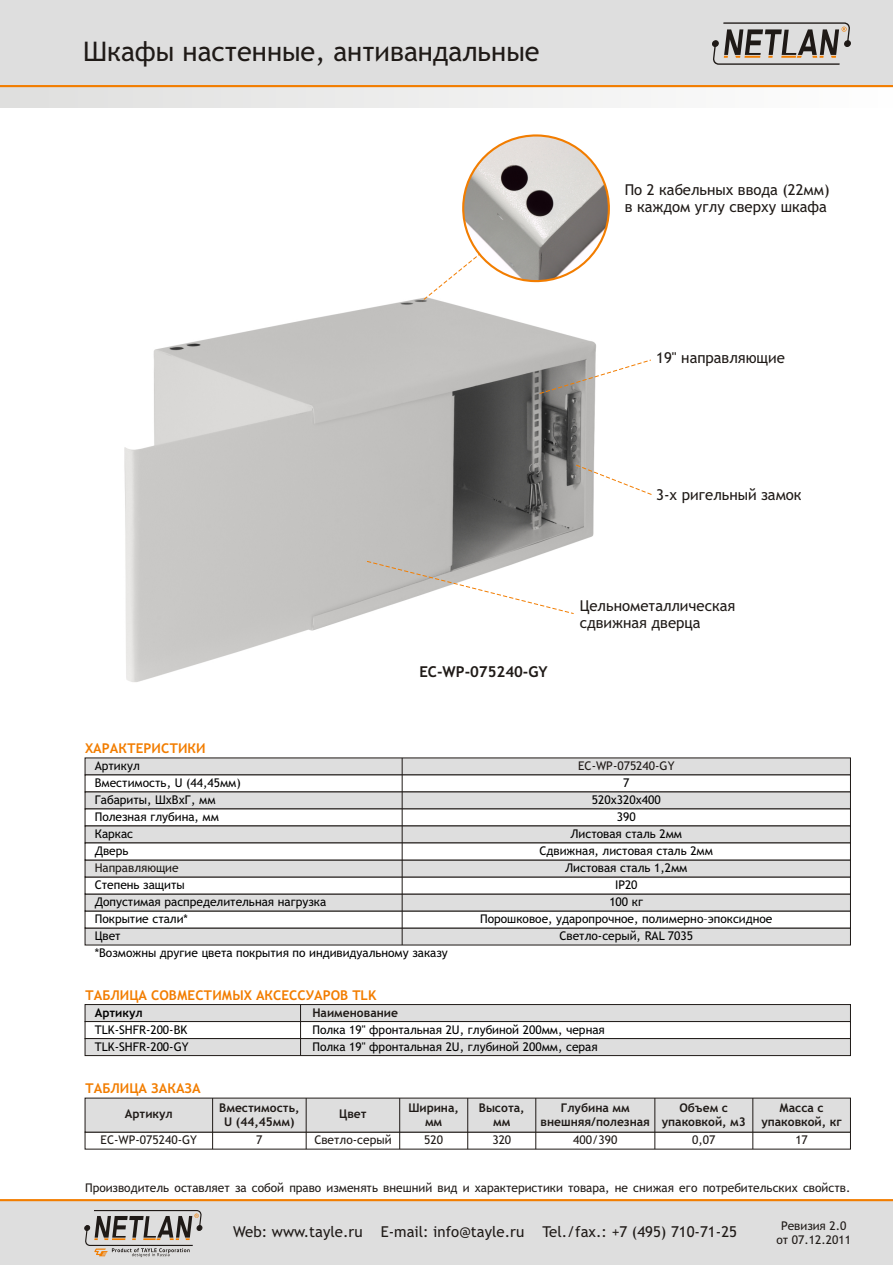
<style>
.page{position:relative;width:893px;height:1265px;background:#fff}
.page>*{position:absolute;margin:0;border:0;box-sizing:border-box;transform-origin:0 0}
.t1{font:27px "Trebuchet MS";color:#1f1a17}
.t2{font:15px/17.4px "Trebuchet MS";color:#1f1a17}
.t3{font:700 15px "Trebuchet MS";color:#1f1a17}
.t4{font:700 13.5px "Trebuchet MS";color:#f27d00}
.t5{font:12px/17px "Trebuchet MS";color:#000}
.t6{font:12px/14px "Trebuchet MS";color:#1f1a17;text-align:center}
.t7{font:700 12px/14px "Trebuchet MS";color:#1f1a17;text-align:center}
.t8{font:700 12px "Trebuchet MS";color:#000}
</style>
<div class="page">
<img style="left:124px;top:298px;width:472px;height:384px">
<div style="left:0;top:86px;width:893px;height:21px;background:linear-gradient(to right,#dfdfde,#fefefe)"></div>
<div style="left:0;top:0;width:893px;height:86px;background:#dedede"></div>
<hr style="left:0;top:85px;width:893px;height:2px;background:#f27d00">
<svg style="left:712px;top:22px;width:138px;height:43px"></svg>
<div style="left:0;top:1200px;width:893px;height:65px;background:#dedede"></div>
<hr style="left:0;top:1199px;width:893px;height:2px;background:#f27d00">
<svg style="left:85px;top:1210px;width:117px;height:47px"></svg>
<svg style="left:366px;top:561px;width:208px;height:53px"></svg>
<svg style="left:422px;top:134px;width:188px;height:167px"></svg>
<svg style="left:576px;top:465px;width:76px;height:30px"></svg>
<svg style="left:539px;top:360px;width:112px;height:34px"></svg>
<svg style="left:84px;top:1097px;width:767px;height:53px"></svg>
<svg style="left:84px;top:757px;width:767px;height:189px"></svg>
<hr style="left:402px;top:758px;width:1px;height:187px;background:#1f1a17">
<svg style="left:84px;top:1004px;width:767px;height:52px"></svg>
<hr style="left:300px;top:1005px;width:1px;height:51px;background:#1f1a17">
<h1 class="t1" style="left:83px;top:41px;width:458px">Шкафы настенные, антивандальные</h1>
<p class="t2" style="left:625px;top:182px;width:206px">По 2 кабельных ввода (22мм) в каждом углу сверху шкафа</p>
<p class="t4" style="left:85px;top:743px;width:122px">ХАРАКТЕРИСТИКИ</p>
<p class="t5" style="left:95px;top:758px;width:47px">Артикул</p>
<p class="t2" style="left:656px;top:351px;width:130px">19" направляющие</p>
<p class="t2" style="left:656px;top:488px;width:147px">3-х ригельный замок</p>
<p class="t3" style="left:419px;top:666px;width:130px">EC-WP-075240-GY</p>
<p class="t2" style="left:580px;top:598px;width:157px">Цельнометаллическая сдвижная дверца</p>
<p class="t6" style="left:578px;top:760px;width:98px">EC-WP-075240-GY</p>
<p class="t5" style="left:95px;top:775px;width:148px">Вместимость, U (44,45мм)<br>Габариты, ШхВхГ, мм</p>
<p class="t5" style="left:623px;top:775px;width:8px">7</p>
<p class="t5" style="left:95px;top:792px;width:91px">Передняя дверь</p>
<p class="t5" style="left:571px;top:792px;width:112px">листовая сталь 2мм</p>
<p class="t5" style="left:592px;top:792px;width:70px">520х320х400</p>
<p class="t5" style="left:95px;top:809px;width:126px">Полезная глубина, мм</p>
<p class="t5" style="left:617px;top:809px;width:20px">390</p>
<p class="t5" style="left:95px;top:826px;width:40px">Каркас</p>
<p class="t5" style="left:570px;top:826px;width:113px">Листовая сталь 2мм</p>
<p class="t6" style="left:95px;top:862px;width:85px">Направляющие</p>
<p class="t5" style="left:565px;top:860px;width:124px">Листовая сталь 1,2мм</p>
<p class="t5" style="left:571px;top:826px;width:8px">л</p>
<p class="t5" style="left:95px;top:843px;width:35px">Дверь</p>
<p class="t5" style="left:540px;top:843px;width:175px">Сдвижная, листовая сталь 2мм</p>
<p class="t5" style="left:571px;top:843px;width:112px">листовая сталь 2мм</p>
<p class="t5" style="left:95px;top:877px;width:91px">Степень защиты</p>
<p class="t5" style="left:615px;top:877px;width:24px">IP20</p>
<p class="t5" style="left:95px;top:894px;width:233px">Допустимая распределительная нагрузка</p>
<p class="t5" style="left:609px;top:894px;width:35px">100 кг</p>
<p class="t5" style="left:95px;top:911px;width:95px">Покрытие стали*</p>
<p class="t5" style="left:480px;top:911px;width:294px">Порошковое, ударопрочное, полимерно–эпоксидное</p>
<p class="t5" style="left:95px;top:928px;width:28px">Цвет</p>
<p class="t5" style="left:559px;top:928px;width:135px">Светло-серый, RAL 7035</p>
<p class="t5" style="left:95px;top:945px;width:355px">*Возможны другие цвета покрытия по индивидуальному заказу</p>
<p class="t4" style="left:85px;top:990px;width:293px">ТАБЛИЦА СОВМЕСТИМЫХ АКСЕССУАРОВ TLK</p>
<p class="t8" style="left:95px;top:1008px;width:49px">Артикул</p>
<p class="t7" style="left:312px;top:1006px;width:87px">Наименование</p>
<p class="t5" style="left:95px;top:1022px;width:95px">TLK-SHFR-200-BK<br>TLK-SHFR-200-GY</p>
<p class="t5" style="left:95px;top:1039px;width:91px">Передняя дверь</p>
<p class="t4" style="left:85px;top:1083px;width:117px">ТАБЛИЦА ЗАКАЗА</p>
<p class="t5" style="left:312px;top:1022px;width:294px">Полка 19" фронтальная 2U, глубиной 200мм, черная</p>
<p class="t5" style="left:312px;top:1039px;width:287px">Полка 19" фронтальная 2U, глубиной 200мм, серая</p>
<p class="t7" style="left:219px;top:1102px;width:82px">Вместимость,<br>U (44,45мм)</p>
<p class="t7" style="left:541px;top:1102px;width:111px">Глубина мм внешняя/полезная</p>
<p class="t7" style="left:662px;top:1102px;width:86px">Объем с упаковкой, м3</p>
<p class="t7" style="left:479px;top:1102px;width:47px">Высота, мм</p>
<p class="t7" style="left:125px;top:1108px;width:49px">Артикул</p>
<p class="t7" style="left:761px;top:1102px;width:82px">Масса с упаковкой, кг</p>
<p class="t7" style="left:408px;top:1102px;width:52px">Ширина, мм</p>
<p class="t6" style="left:424px;top:1134px;width:20px">520</p>
<p class="t6" style="left:492px;top:1134px;width:20px">320</p>
<p class="t7" style="left:339px;top:1108px;width:29px">Цвет</p>
<p class="t6" style="left:314px;top:1134px;width:79px">Светло-серый</p>
<p class="t6" style="left:101px;top:1134px;width:98px">EC-WP-075240-GY</p>
<p class="t6" style="left:256px;top:1134px;width:8px">7</p>
<p class="t6" style="left:573px;top:1134px;width:46px">400/390</p>
<p class="t6" style="left:692px;top:1134px;width:25px">0,07</p>
<p class="t6" style="left:795px;top:1134px;width:14px">17</p>
<p class="t6" style="left:85px;top:1181px;width:767px">Производитель оставляет за собой право изменять внешний вид и характеристики товара, не снижая его потребительских свойств.</p>
<p class="t2" style="left:233px;top:1224px;width:505px">Web: www.tayle.ru E-mail: info@tayle.ru Tel./fax.: +7 (495) 710-71-25</p>
<p class="t6" style="left:776px;top:1219px;width:76px">Ревизия 2.0 от 07.12.2011</p>
</div>
